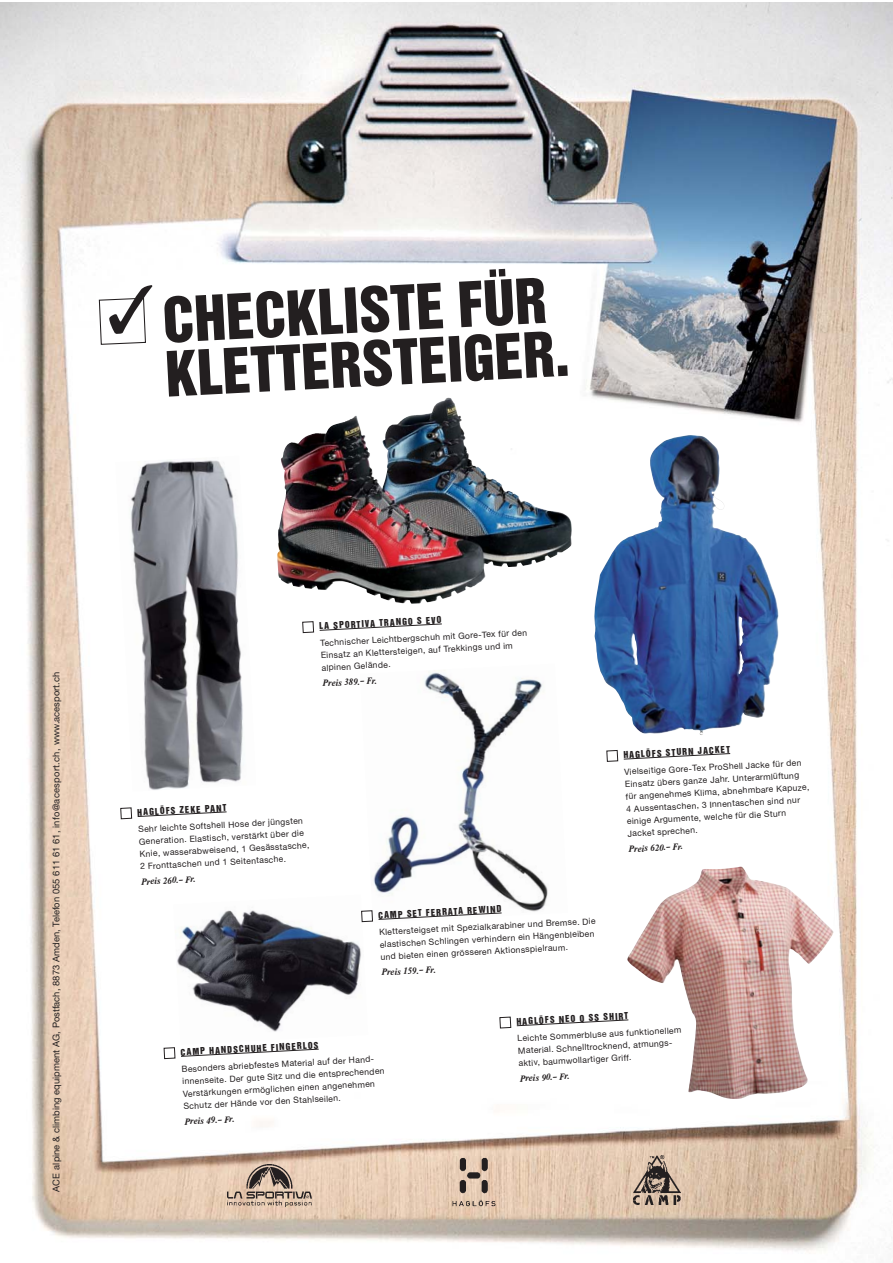
<style>
.page{position:relative;width:893px;height:1263px;background:#fff}
.page>*{position:absolute;margin:0;border:0;box-sizing:border-box;transform-origin:0 0}
.t1{font:57px/54px "Helvetica Inserat";color:#231f20}
.t2{font:9.3px "Helvetica Neue";color:#231f20}
.t3{font:8.55px/12.3px "Helvetica Neue";color:#231f20}
.t4{font:8.55px "Helvetica Inserat";color:#231f20}
.t5{font:italic 700 8.55px "TI11";color:#231f20}
.s1{color:#fff}
</style>
<div class="page">
<img style="left:0;top:2px;width:892px;height:1250px">
<img style="left:633px;top:1155px;width:47px;height:50px">
<img style="left:227px;top:1165px;width:85px;height:42px">
<img style="left:450px;top:1155px;width:48px;height:52px">
<img style="left:173px;top:895px;width:195px;height:150px">
<img style="left:360px;top:663px;width:208px;height:260px">
<img style="left:594px;top:435px;width:185px;height:301px">
<svg style="left:180px;top:1049px;width:139px;height:8px"></svg>
<img style="left:115px;top:455px;width:141px;height:337px">
<svg style="left:378px;top:913px;width:124px;height:7px"></svg>
<svg style="left:623px;top:753px;width:107px;height:7px"></svg>
<svg style="left:137px;top:811px;width:90px;height:6px"></svg>
<svg style="left:516px;top:1020px;width:111px;height:6px"></svg>
<img style="left:627px;top:866px;width:207px;height:233px">
<svg style="left:319px;top:623px;width:123px;height:8px"></svg>
<img style="left:444px;top:398px;width:128px;height:178px">
<svg style="left:98px;top:285px;width:57px;height:60px"></svg>
<h1 class="t1" style="left:161px;top:296px;width:405px;rotate:-3deg">CHECKLISTE FÜR<br>KLETTERSTEIGER.</h1>
<p class="t2" style="left:53px;top:1192px;width:521px;rotate:-90deg">ACE alpine &amp; climbing equipment AG, Postfach, 8873 Amden, Telefon 055 611 61 61, info@acesport.ch, www.acesport.ch</p>
<p class="t4" style="left:302px;top:624px;width:141px;rotate:-3deg"><span class="s1">■</span> LA SPORTIVA TRANGO S EVO</p>
<p class="t3" style="left:320px;top:638px;width:209px;rotate:-3deg">Technischer Leichtbergschuh mit Gore-Tex für den<br>Einsatz an Klettersteigen, auf Trekkings und im alpinen Gelände.</p>
<p class="t5" style="left:322px;top:678px;width:56px;rotate:-3deg">Preis 389.– Fr.</p>
<p class="t4" style="left:120px;top:810px;width:107px;rotate:-3deg"><span class="s1">■</span> HAGLÖFS ZEKE PANT</p>
<p class="t3" style="left:138px;top:824px;width:171px;rotate:-3deg">Sehr leichte Softshell Hose der jüngsten Generation. Elastisch, verstärkt über die Knie, wasserabweisend, 1 Gesässtasche, 2 Fronttaschen und 1 Seitentasche.</p>
<p class="t5" style="left:141px;top:877px;width:56px;rotate:-3deg">Preis 260.– Fr.</p>
<p class="t4" style="left:606px;top:752px;width:125px;rotate:-3deg"><span class="s1">■</span> HAGLÖFS STURN JACKET</p>
<p class="t3" style="left:624px;top:767px;width:185px;rotate:-3deg">Vielseitige Gore-Tex ProShell Jacke für den Einsatz übers ganze Jahr. Unterarmlüftung für angenehmes Klima, abnehmbare Kapuze, 4 Aussentaschen, 3 Innentaschen sind nur einige Argumente, welche für die Sturn Jacket sprechen.</p>
<p class="t5" style="left:628px;top:844px;width:56px;rotate:-3deg">Preis 620.– Fr.</p>
<p class="t4" style="left:361px;top:913px;width:142px;rotate:-3deg"><span class="s1">■</span> CAMP SET FERRATA REWIND</p>
<p class="t3" style="left:379px;top:927px;width:218px;rotate:-3deg">Klettersteigset mit Spezialkarabiner und Bremse. Die elastischen Schlingen verhindern ein Hängenbleiben und bieten einen grösseren Aktionsspielraum.</p>
<p class="t5" style="left:381px;top:967px;width:56px;rotate:-3deg">Preis 159.– Fr.</p>
<p class="t4" style="left:164px;top:1050px;width:156px;rotate:-3deg"><span class="s1">■</span> CAMP HANDSCHUHE FINGERLOS</p>
<p class="t3" style="left:181px;top:1064px;width:204px;rotate:-3deg">Besonders abriebfestes Material auf der Hand&shy;innenseite. Der gute Sitz und die entsprechenden Verstärkungen ermöglichen einen angenehmen Schutz der Hände vor den Stahlseilen.</p>
<p class="t5" style="left:184px;top:1117px;width:51px;rotate:-3deg">Preis 49.– Fr.</p>
<p class="t4" style="left:499px;top:1019px;width:130px;rotate:-3deg"><span class="s1">■</span> HAGLÖFS NEO Q SS SHIRT</p>
<p class="t3" style="left:517px;top:1033px;width:165px;rotate:-3deg">Leichte Sommerbluse aus funktionellem<br>Material. Schnelltrocknend, atmungs&shy;aktiv, baumwollartiger Griff.</p>
<p class="t5" style="left:519px;top:1074px;width:51px;rotate:-3deg">Preis 90.– Fr.</p>
</div>
